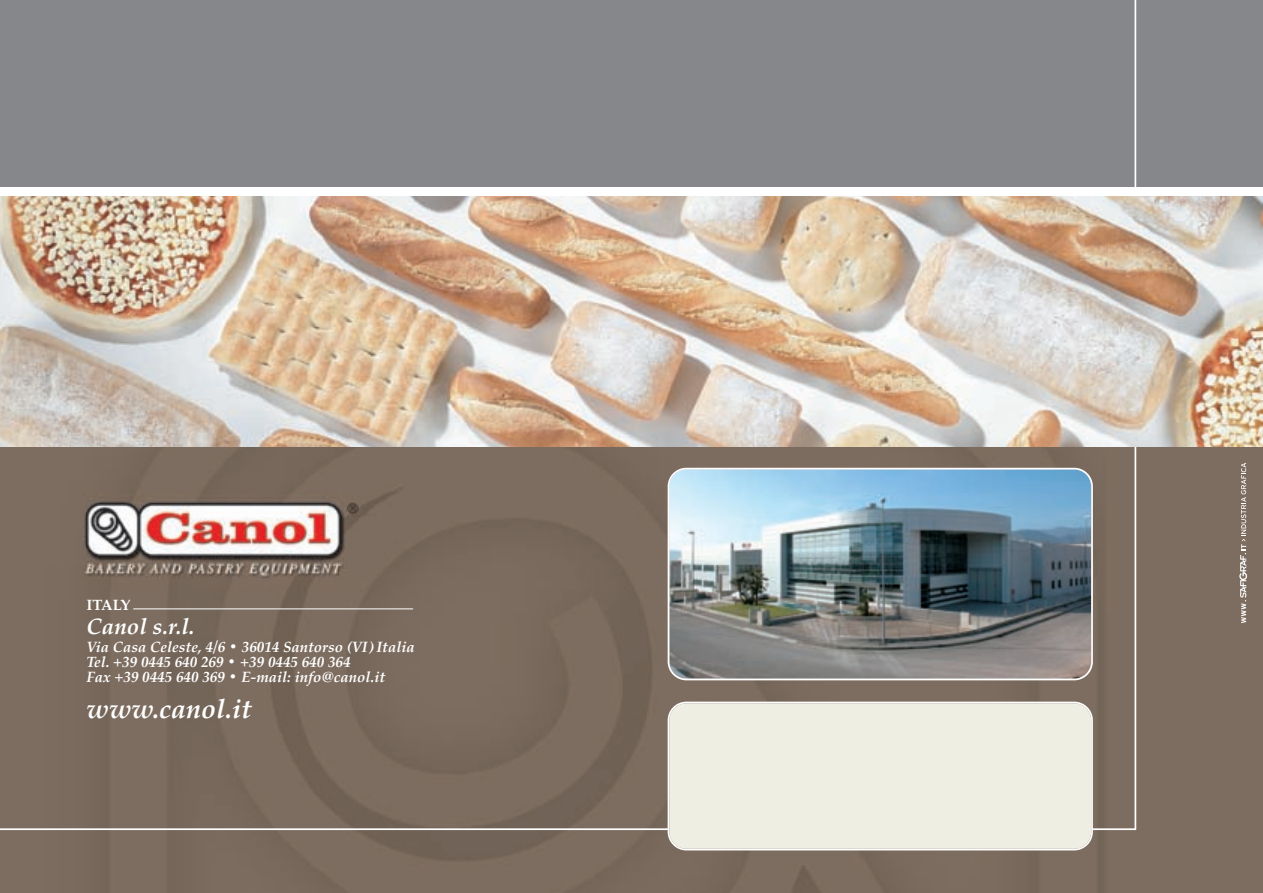
<style>
.page{position:relative;width:1263px;height:893px;background:#fff}
.page>*{position:absolute;margin:0;border:0;box-sizing:border-box;transform-origin:0 0}
.t1{font:italic 700 27px "Palatino";color:#fff}
.t2{font:italic 700 22.5px "Palatino";color:#fff}
.t3{font:italic 700 15px/15px "Palatino";color:#fff}
.t4{font:700 15px "Palatino";letter-spacing:-.045em;color:#fff}
</style>
<div class="page">
<img style="left:0;top:0;width:1263px;height:893px">
<p class="t4" style="left:87px;top:596px;width:45px">ITALY</p>
<h2 class="t2" style="left:87px;top:613px;width:109px">Canol s.r.l.</h2>
<p class="t3" style="left:87px;top:639px;width:330px">Via Casa Celeste, 4/6 • 36014 Santorso (VI) Italia<br>Tel. +39 0445 640 269 • +39 0445 640 364<br>Fax +39 0445 640 369 • E-mail: info@canol.it</p>
<h1 class="t1" style="left:87px;top:692px;width:166px">www.canol.it</h1>
</div>
